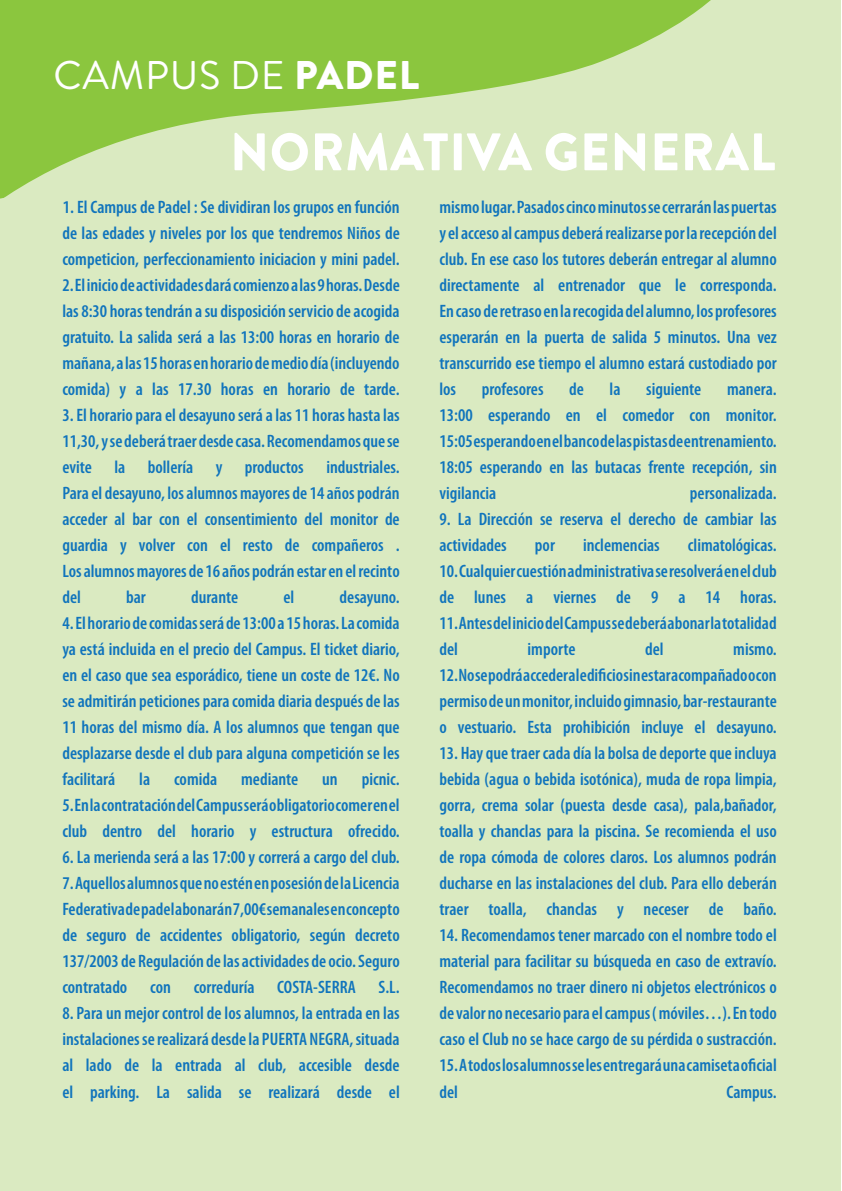
<style>
.page{position:relative;width:842px;height:1191px;background:#fff}
.page>*{position:absolute;margin:0;border:0;box-sizing:border-box;transform-origin:0 0}
.t1{font:900 52.8px "Brandon Grotesque";letter-spacing:.02em;color:#fff;scale:.95 1}
.t2{font:40px "Brandon Grotesque";letter-spacing:.02em;color:#fff}
.t3{font:600 condensed 18px/26px "Myriad Pro";color:#1074bc;text-align:justify}
.s1{font-weight:900}
</style>
<div class="page">
<div style="left:1px;top:0;width:840px;height:1191px;background:#daeac1"></div>
<svg style="left:0;top:0;width:711px;height:199px;fill:#8bc63e"></svg>
<p class="t2" style="left:53px;top:48px;width:367px">CAMPUS DE <span class="s1">PADEL</span></p>
<p class="t1" style="left:230px;top:115px;width:575px">NORMATIVA GENERAL</p>
<p class="t3" style="left:62px;top:194px;width:339px">1. El Campus de Padel : Se dividiran los grupos en función de las edades y niveles por los que tendremos Niños de competicion, perfeccionamiento iniciacion y mini padel.</p>
<p class="t3" style="left:62px;top:272px;width:339px">2. El inicio de actividades dará comienzo a las 9 horas. Desde las 8:30 horas tendrán a su disposición servicio de acogida gratuito. La salida será a las 13:00 horas en horario de mañana, a las 15 horas en horario de medio día (incluyendo comida) y a las 17.30 horas en horario de tarde.</p>
<p class="t3" style="left:62px;top:402px;width:339px">3. El horario para el desayuno será a las 11 horas hasta las 11,30, y se deberá traer desde casa. Recomendamos que se evite la bollería y productos industriales.<br>Para el desayuno, los alumnos mayores de 14 años podrán acceder al bar con el consentimiento del monitor de guardia y volver con el resto de compañeros .<br>Los alumnos mayores de 16 años podrán estar en el recinto del</p>
<p class="t3" style="left:439px;top:194px;width:339px">mismo lugar. Pasados cinco minutos se cerrarán las puertas y el acceso al campus deberá realizarse por la recepción del club. En ese caso los tutores deberán entregar al alumno directamente al entrenador que le corresponda.<br>En caso de retraso en la recogida del alumno, los profesores esperarán en la puerta de salida 5 minutos. Una vez transcurrido ese tiempo el alumno estará custodiado por los</p>
<p class="t3" style="left:482px;top:376px;width:63px">profesores</p>
<p class="t3" style="left:569px;top:376px;width:16px">de</p>
<p class="t3" style="left:610px;top:376px;width:12px">la</p>
<p class="t3" style="left:646px;top:376px;width:57px">siguiente</p>
<p class="t3" style="left:439px;top:376px;width:339px;text-indent:288px">manera.<br>13:00 esperando en el comedor con monitor.<br>15:05 esperando en el banco de las pistas de entrenamiento.<br>18:05 esperando en las butacas frente recepción, sin vigilancia</p>
<p class="t3" style="left:690px;top:480px;width:88px">personalizada.</p>
<p class="t3" style="left:439px;top:506px;width:339px">9. La Dirección se reserva el derecho de cambiar las actividades</p>
<p class="t3" style="left:535px;top:532px;width:21px">por</p>
<p class="t3" style="left:583px;top:532px;width:78px">inclemencias</p>
<p class="t3" style="left:688px;top:532px;width:90px">climatológicas.</p>
<p class="t3" style="left:439px;top:558px;width:339px">10. Cualquier cuestión administrativa se resolverá en el club de lunes a viernes de 9 a 14 horas.</p>
<p class="t3" style="left:439px;top:610px;width:339px">11. Antes del inicio del Campus se deberá abonar la totalidad del</p>
<p class="t3" style="left:126px;top:584px;width:21px">bar</p>
<p class="t3" style="left:191px;top:584px;width:49px">durante</p>
<p class="t3" style="left:283px;top:584px;width:12px">el</p>
<p class="t3" style="left:340px;top:584px;width:62px">desayuno.</p>
<p class="t3" style="left:62px;top:610px;width:339px">4. El horario de comidas será de 13:00 a 15 horas. La comida ya está incluida en el precio del Campus. El ticket diario, en el caso que sea esporádico, tiene un coste de 12€. No se admitirán peticiones para comida diaria después de las 11 horas del mismo día. A los alumnos que tengan que desplazarse desde el club para alguna competición se les facilitará</p>
<p class="t3" style="left:528px;top:636px;width:49px">importe</p>
<p class="t3" style="left:645px;top:636px;width:20px">del</p>
<p class="t3" style="left:733px;top:636px;width:45px">mismo.</p>
<p class="t3" style="left:439px;top:662px;width:339px">12. No se podrá acceder al edificio sin estar acompañado o con permiso de un monitor, incluido gimnasio, bar-restaurante o vestuario. Esta prohibición incluye el desayuno.</p>
<p class="t3" style="left:439px;top:740px;width:339px">13. Hay que traer cada día la bolsa de deporte que incluya bebida (agua o bebida isotónica), muda de ropa limpia, gorra, crema solar (puesta desde casa), pala,bañador, toalla y chanclas para la piscina. Se recomienda el uso de ropa cómoda de colores claros. Los alumnos podrán ducharse en las instalaciones del club. Para ello deberán traer toalla, chanclas y neceser de baño.</p>
<p class="t3" style="left:439px;top:922px;width:339px">14. Recomendamos tener marcado con el nombre todo el material para facilitar su búsqueda en caso de extravío.<br>Recomendamos no traer dinero ni objetos electrónicos o de valor no necesario para el campus ( móviles…). En todo caso el Club no se hace cargo de su pérdida o sustracción.</p>
<p class="t3" style="left:439px;top:1052px;width:339px">15. A todos los alumnos se les entregará una camiseta oficial del</p>
<p class="t3" style="left:139px;top:766px;width:12px">la</p>
<p class="t3" style="left:174px;top:766px;width:45px">comida</p>
<p class="t3" style="left:241px;top:766px;width:59px">mediante</p>
<p class="t3" style="left:322px;top:766px;width:17px">un</p>
<p class="t3" style="left:362px;top:766px;width:39px">picnic.</p>
<p class="t3" style="left:62px;top:792px;width:339px">5. En la contratación del Campus será obligatorio comer en el club dentro del horario y estructura ofrecido.</p>
<p class="t3" style="left:62px;top:844px;width:339px">6. La merienda será a las 17:00 y correrá a cargo del club.</p>
<p class="t3" style="left:62px;top:870px;width:339px">7. Aquellos alumnos que no estén en posesión de la Licencia Federativa de padel abonarán 7,00€ semanales en concepto de seguro de accidentes obligatorio, según decreto 137/2003 de Regulación de las actividades de ocio. Seguro contratado</p>
<p class="t3" style="left:150px;top:974px;width:22px">con</p>
<p class="t3" style="left:194px;top:974px;width:62px">correduría</p>
<p class="t3" style="left:277px;top:974px;width:80px">COSTA-SERRA</p>
<p class="t3" style="left:379px;top:974px;width:23px">S.L.</p>
<p class="t3" style="left:62px;top:1000px;width:339px">8. Para un mejor control de los alumnos, la entrada en las instalaciones se realizará desde la PUERTA NEGRA, situada al lado de la entrada al club, accesible desde el parking. La salida se realizará desde el</p>
<p class="t3" style="left:726px;top:1078px;width:52px">Campus.</p>
</div>
